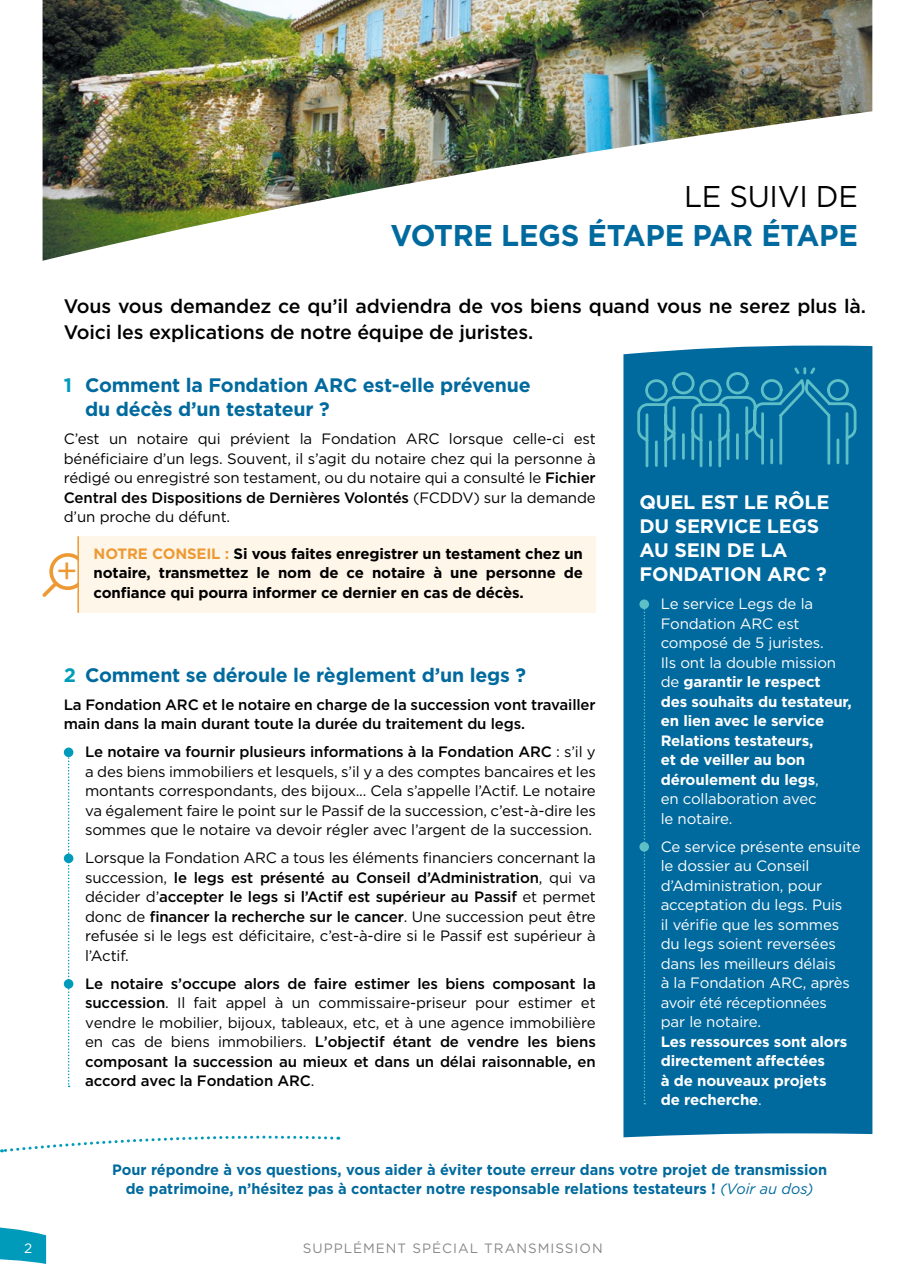
<style>
.page{position:relative;width:915px;height:1276px;background:#fff}
.page>*{position:absolute;margin:0;border:0;box-sizing:border-box;transform-origin:0 0}
.t1{font:34.5px "Gotham";color:#ed9a35}
.t2{font:700 30px "Gotham";letter-spacing:-.01em;color:#006a9e}
.t3{font:30px "Gotham";letter-spacing:-.01em;color:#000}
.t4{font:500 19.5px/25.5px "Gotham";letter-spacing:-.01em;color:#000}
.t5{font:700 19.5px/24px "Gotham";letter-spacing:-.01em;color:#006a9e}
.t6{font:700 19.5px/24px "Gotham";letter-spacing:-.01em;color:#fff}
.t7{font:15px/19.5px "Gotham";letter-spacing:-.01em;color:#000;text-align:justify}
.t8{font:500 15px/19.5px "Gotham";letter-spacing:-.01em;color:#000}
.t9{font:700 15px/19.5px "Gotham";letter-spacing:-.01em;color:#fff}
.t10{font:15px/19.5px "Gotham";letter-spacing:-.01em;color:#fff}
.t11{font:700 15px/19.5px "Gotham";color:#006a9e;text-align:center}
.t12{font:700 15px/19.5px "Gotham";letter-spacing:-.01em;color:#000;text-align:justify}
.t13{font:13.5px "Gotham";letter-spacing:.075em;color:#87888a}
.t14{font:13.5px "Gotham";color:#fff}
.s1{color:#009bba}
.s2{font-weight:500}
.s3{color:#ed9a35}
.s4{font-weight:400}
.s5{font-weight:400;font-style:italic}
</style>
<div class="page">
<img style="left:43px;top:0;width:829px;height:261px">
<svg style="left:42px;top:553px;width:35px;height:44px"></svg>
<div style="left:79px;top:536px;width:516px;height:77px;background:#fff6ea"></div>
<hr style="left:77px;top:536px;width:2px;height:77px;background:#ed9a35">
<div style="left:623px;top:345px;width:249px;height:792px;background:#006a9e"></div>
<svg style="left:0;top:1227px;width:46px;height:37px"></svg>
<div style="left:64px;top:747px;width:9px;height:10px;background:#009bba;border-radius:50%"></div>
<svg style="left:64px;top:853px;width:9px;height:10px"></svg>
<div style="left:64px;top:979px;width:9px;height:9px;background:#009bba;border-radius:50%"></div>
<div style="left:639px;top:599px;width:9px;height:10px;background:#5fbfc6;border-radius:50%"></div>
<div style="left:639px;top:842px;width:9px;height:9px;background:#5fbfc6;border-radius:50%"></div>
<svg style="left:68px;top:757px;width:2px;height:330px"></svg>
<svg style="left:643px;top:609px;width:2px;height:495px"></svg>
<svg style="left:635px;top:365px;width:222px;height:104px;background:#137ba5"></svg>
<svg style="left:1px;top:1135px;width:338px;height:18px"></svg>
<p class="t14" style="left:24px;top:1239px;width:10px">2</p>
<h2 class="t3" style="left:684px;top:177px;width:175px">LE SUIVI DE</h2>
<h2 class="t2" style="left:390px;top:215px;width:469px">VOTRE LEGS ÉTAPE PAR ÉTAPE</h2>
<h3 class="t4" style="left:64px;top:293px;width:803px">Vous vous demandez ce qu’il adviendra de vos biens quand vous ne serez plus là.<br>Voici les explications de notre équipe de juristes.</h3>
<h3 class="t5" style="left:85px;top:373px;width:447px;text-indent:-21px"><span class="s1">1</span> Comment la Fondation ARC est-elle prévenue du décès d’un testateur ?</h3>
<p class="t7" style="left:64px;top:429px;width:533px">C’est un notaire qui prévient la Fondation ARC lorsque celle-ci est bénéficiaire d’un legs. Souvent, il s’agit du notaire chez qui la personne à rédigé ou enregistré son testament, ou du notaire qui a consulté le <span class="s2">Fichier Central des Dispositions de Dernières Volontés</span> (FCDDV) sur la demande d’un proche du défunt.</p>
<p class="t12" style="left:94px;top:544px;width:491px"><span class="s3">NOTRE CONSEIL :</span> Si vous faites enregistrer un testament chez un notaire, transmettez le nom de ce notaire à une personne de confiance qui pourra informer ce dernier en cas de décès.</p>
<h1 class="t1" style="left:56px;top:549px;width:23px">+</h1>
<h3 class="t5" style="left:64px;top:662px;width:463px"><span class="s1">2</span> Comment se déroule le règlement d’un legs ?</h3>
<p class="t8" style="left:64px;top:694px;width:533px">La Fondation ARC et le notaire en charge de la succession vont travailler main dans la main durant toute la durée du traitement du legs.</p>
<p class="t7" style="left:85px;top:742px;width:512px"><span class="s2">Le notaire va fournir plusieurs informations à la Fondation ARC</span> : s’il y a des biens immobiliers et lesquels, s’il y a des comptes bancaires et les montants correspondants, des bijoux... Cela s’appelle l’Actif. Le notaire va également faire le point sur le Passif de la succession, c’est-à-dire les sommes que le notaire va devoir régler avec l’argent de la succession.</p>
<p class="t7" style="left:85px;top:848px;width:512px">Lorsque la Fondation ARC a tous les éléments financiers concernant la succession, <span class="s2">le legs est présenté au Conseil d’Administration</span>, qui va décider d’<span class="s2">accepter le legs si l’Actif est supérieur au Passif</span> et permet donc de <span class="s2">financer la recherche sur le cancer</span>. Une succession peut être refusée si le legs est déficitaire, c’est-à-dire si le Passif est supérieur à l’Actif.</p>
<p class="t8" style="left:85px;top:973px;width:512px;text-align:justify">Le notaire s’occupe alors de faire estimer les biens composant la succession<span class="s4">. Il fait appel à un commissaire-priseur pour estimer et vendre le mobilier, bijoux, tableaux, etc, et à une agence immobilière en cas de biens immobiliers.</span> L’objectif étant de vendre les biens composant la succession au mieux et dans un délai raisonnable, en accord avec la Fondation ARC<span class="s4">.</span></p>
<h3 class="t6" style="left:639px;top:490px;width:191px">QUEL EST LE RÔLE<br>DU SERVICE LEGS<br>AU SEIN DE LA<br>FONDATION ARC ?</h3>
<p class="t9" style="left:660px;top:594px;width:192px"><span class="s4">Le service Legs de la<br>Fondation ARC est composé de 5 juristes.<br>Ils ont la double mission de</span> garantir le respect<br>des souhaits du testateur, en lien avec le service<br>Relations testateurs,<br>et de veiller au bon déroulement du legs<span class="s4">,<br>en collaboration avec<br>le notaire.</span></p>
<p class="t10" style="left:660px;top:836px;width:201px">Ce service présente ensuite le dossier au Conseil d’Administration, pour acceptation du legs. Puis<br>il vérifie que les sommes du legs soient reversées dans les meilleurs délais<br>à la Fondation ARC, après avoir été réceptionnées<br>par le notaire.</p>
<p class="t9" style="left:660px;top:1031px;width:188px">Les ressources sont alors directement affectées<br>à de nouveaux projets de recherche<span class="s4">.</span></p>
<p class="t11" style="left:112px;top:1159px;width:716px">Pour répondre à vos questions, vous aider à éviter toute erreur dans votre projet de transmission de patrimoine, n’hésitez pas à contacter notre responsable relations testateurs ! <span class="s5">(Voir au dos)</span></p>
<p class="t13" style="left:302px;top:1239px;width:301px">SUPPLÉMENT SPÉCIAL TRANSMISSION</p>
</div>
